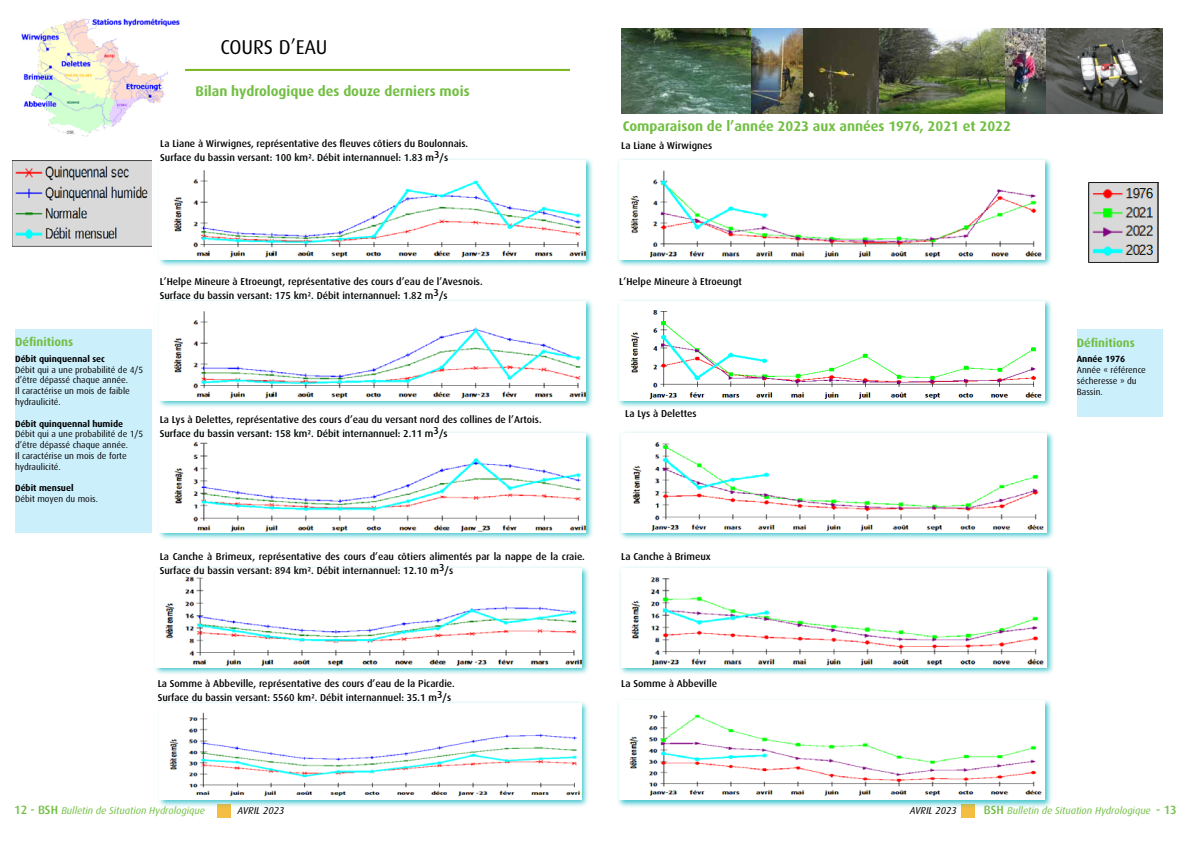
<style>
.page{position:relative;width:1191px;height:842px;background:#fff}
.page>*{position:absolute;margin:0;border:0;box-sizing:border-box;transform-origin:0 0}
.t1{font:20px "Dax OT";letter-spacing:-.005em;color:#000}
.t2{font:700 14px "Dax OT";color:#72bf44}
.t3{font:700 12px "Dax OT";color:#72bf44}
.t4{font:500 10px/14px "Dax OT";color:#000}
.t5{font:italic 10px "Dax OT";color:#72bf44}
.t6{font:italic 10px "Dax OT";color:#000}
.t7{font:9px/10.8px "Dax OT";color:#000}
.t8{font:700 9px "Dax OT";color:#000}
.s1{font-weight:500;font-style:normal;font-size:12px}
</style>
<div class="page">
<div style="left:217px;top:805px;width:13px;height:13px;background:#f3be41"></div>
<div style="left:961px;top:805px;width:13px;height:13px;background:#f3be41"></div>
<hr style="left:184px;top:69px;width:386px;height:2px;background:#7ab51f">
<img style="left:21px;top:18px;width:159px;height:119px">
<img style="left:621px;top:28px;width:381px;height:86px">
<img style="left:1002px;top:28px;width:160px;height:86px">
<div style="left:157px;top:700px;width:432px;height:108px;background:#00b3bd;opacity:.75"></div>
<img style="left:160px;top:703px;width:421px;height:97px">
<div style="left:153px;top:566px;width:436px;height:110px;background:#00b3bd;opacity:.75"></div>
<img style="left:156px;top:568px;width:425px;height:99px">
<div style="left:157px;top:431px;width:436px;height:110px;background:#00b3bd;opacity:.75"></div>
<img style="left:160px;top:433px;width:425px;height:99px">
<div style="left:157px;top:157px;width:436px;height:111px;background:#00b3bd;opacity:.75"></div>
<img style="left:160px;top:160px;width:425px;height:99px">
<div style="left:616px;top:157px;width:436px;height:111px;background:#00b3bd;opacity:.75"></div>
<img style="left:619px;top:160px;width:425px;height:99px">
<div style="left:616px;top:698px;width:436px;height:110px;background:#00b3bd;opacity:.75"></div>
<img style="left:619px;top:700px;width:425px;height:100px">
<div style="left:618px;top:566px;width:436px;height:110px;background:#00b3bd;opacity:.75"></div>
<img style="left:621px;top:568px;width:425px;height:99px">
<div style="left:618px;top:431px;width:436px;height:110px;background:#00b3bd;opacity:.75"></div>
<img style="left:621px;top:433px;width:425px;height:99px">
<div style="left:15px;top:329px;width:136px;height:203px;background:#cceffc"></div>
<div style="left:1076px;top:329px;width:86px;height:88px;background:#cceffc"></div>
<img style="left:13px;top:160px;width:138px;height:87px">
<div style="left:157px;top:299px;width:436px;height:110px;background:#00b3bd;opacity:.75"></div>
<img style="left:160px;top:301px;width:425px;height:99px">
<div style="left:616px;top:299px;width:436px;height:110px;background:#00b3bd;opacity:.75"></div>
<img style="left:619px;top:301px;width:425px;height:99px">
<img style="left:1088px;top:183px;width:69px;height:80px">
<h1 class="t1" style="left:220px;top:36px;width:109px">COURS D’EAU</h1>
<h2 class="t2" style="left:196px;top:84px;width:275px">Bilan hydrologique des douze derniers mois</h2>
<p class="t4" style="left:160px;top:136px;width:309px">La Liane à Wirwignes, représentative des fleuves côtiers du Boulonnais.<br>Surface du bassin versant: 100 km². Débit internannuel: 1.83 m3/s</p>
<h2 class="t2" style="left:623px;top:118px;width:389px">Comparaison de l’année 2023 aux années 1976, 2021 et 2022</h2>
<p class="t4" style="left:621px;top:139px;width:92px">La Liane à Wirwignes</p>
<p class="t3" style="left:15px;top:335px;width:60px">Définitions</p>
<p class="t8" style="left:15px;top:354px;width:91px">Débit quinquennal sec</p>
<p class="t7" style="left:15px;top:364px;width:130px">Débit qui a une probabilité de 4/5 d’être dépassé chaque année.<br>Il caractérise un mois de faible hydraulicité.</p>
<p class="t8" style="left:15px;top:418px;width:110px">Débit quinquennal humide</p>
<p class="t7" style="left:15px;top:429px;width:130px">Débit qui a une probabilité de 1/5 d’être dépassé chaque année.<br>Il caractérise un mois de forte hydraulicité.</p>
<p class="t8" style="left:15px;top:483px;width:60px">Débit mensuel</p>
<p class="t7" style="left:15px;top:494px;width:84px">Débit moyen du mois.</p>
<p class="t4" style="left:160px;top:274px;width:324px">L’Helpe Mineure à Etroeungt, représentative des cours d’eau de l’Avesnois.<br>Surface du bassin versant: 175 km². Débit internannuel: 1.82 m3/s</p>
<p class="t4" style="left:619px;top:274px;width:124px">L’Helpe Mineure à Etroeungt</p>
<p class="t4" style="left:160px;top:413px;width:383px">La Lys à Delettes, représentative des cours d’eau du versant nord des collines de l’Artois.<br>Surface du bassin versant: 158 km². Débit internannuel: 2.11 m3/s</p>
<p class="t4" style="left:625px;top:407px;width:73px">La Lys à Delettes</p>
<p class="t4" style="left:160px;top:549px;width:427px">La Canche à Brimeux, représentative des cours d’eau côtiers alimentés par la nappe de la craie.<br>Surface du bassin versant: 894 km². Débit internannuel: 12.10 m3/s</p>
<p class="t4" style="left:621px;top:549px;width:91px">La Canche à Brimeux</p>
<p class="t4" style="left:158px;top:676px;width:299px">La Somme à Abbeville, représentative des cours d’eau de la Picardie.<br>Surface du bassin versant: 5560 km². Débit internannuel: 35.1 m3/s</p>
<p class="t4" style="left:621px;top:676px;width:97px">La Somme à Abbeville</p>
<p class="t3" style="left:1076px;top:336px;width:60px">Définitions</p>
<p class="t8" style="left:1076px;top:354px;width:50px">Année 1976</p>
<p class="t7" style="left:1076px;top:365px;width:71px">Année « référence sécheresse » du<br>Bassin.</p>
<p class="t5" style="left:14px;top:805px;width:192px"><span class="s1">12 - BSH</span> Bulletin de Situation Hydrologique</p>
<p class="t6" style="left:237px;top:805px;width:48px">AVRIL 2023</p>
<p class="t6" style="left:909px;top:805px;width:48px">AVRIL 2023</p>
<p class="t5" style="left:984px;top:805px;width:194px"><span class="s1">BSH</span> Bulletin de Situation Hydrologique <span class="s1">- 13</span></p>
</div>
